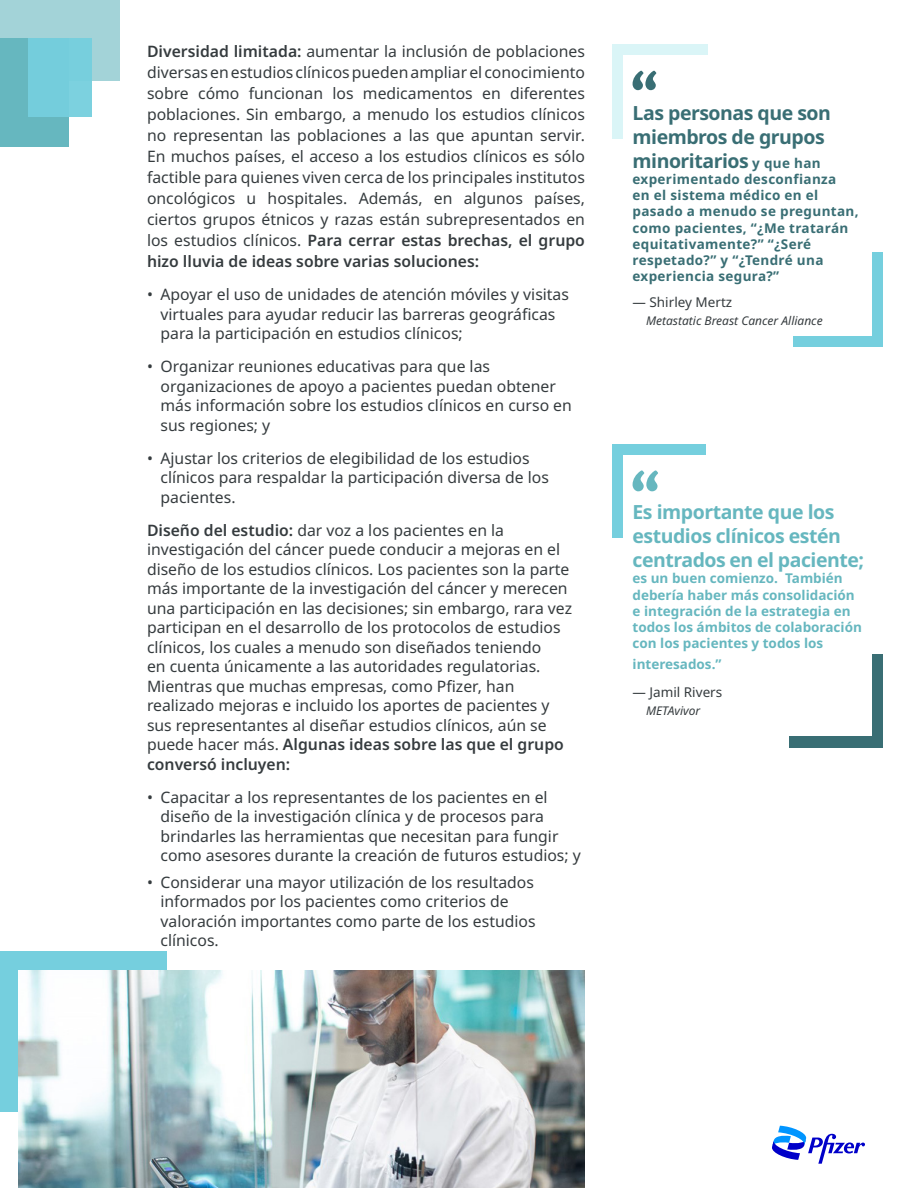
<style>
.page{position:relative;width:918px;height:1188px;background:#fff}
.page>*{position:absolute;margin:0;border:0;box-sizing:border-box;transform-origin:0 0}
.body{font:700 19.5px/24px "Noto Sans";letter-spacing:-.025em;color:#66b7bf}
.body-2{font:700 19.5px/24px "Noto Sans";letter-spacing:-.025em;color:#396e74}
.body_bullets{font:15.75px/19.5px "Noto Sans";color:#353b3e}
.body-3{font:15.75px/21px "Noto Sans";color:#353b3e;text-align:justify}
.body-4{font:700 13.5px/16.2px "Noto Sans";letter-spacing:.025em;color:#396e74}
.body-5{font:700 13.5px/16.2px "Noto Sans";color:#66b7bf}
.body-6{font:13.5px "Noto Sans";color:#353b3e}
.body-7{font:italic 12px "Noto Sans";color:#353b3e}
.s1{font-weight:600}
.s2{font-size:13.5px}
</style>
<div class="page">
<div style="left:0;top:38px;width:68px;height:109px;background:#66b7bf"></div>
<svg style="left:0;top:0;width:120px;height:81px;fill:#a3d3d8"></svg>
<div style="left:28px;top:38px;width:64px;height:79px;background:#75cfde"></div>
<svg style="left:773px;top:1126px;width:92px;height:38px"></svg>
<div style="left:0;top:952px;width:166px;height:160px;background:#75cfde"></div>
<img style="left:18px;top:970px;width:567px;height:218px">
<div style="left:793px;top:252px;width:89px;height:94px;background:#75cfde"></div>
<div style="left:612px;top:44px;width:95px;height:95px;background:#daf5f7"></div>
<div style="left:623px;top:55px;width:249px;height:280px;background:#fff"></div>
<svg style="left:633px;top:71px;width:23px;height:19px"></svg>
<div style="left:789px;top:654px;width:93px;height:93px;background:#396e74"></div>
<div style="left:612px;top:444px;width:93px;height:94px;background:#75cfde"></div>
<div style="left:623px;top:455px;width:249px;height:281px;background:#fff"></div>
<svg style="left:633px;top:470px;width:25px;height:21px"></svg>
<p class="body-3" style="left:147px;top:41px;width:440px"><span class="s1">Diversidad limitada:</span> aumentar la inclusión de poblaciones diversas en estudios clínicos pueden ampliar el conocimiento sobre cómo funcionan los medicamentos en diferentes poblaciones. Sin embargo, a menudo los estudios clínicos no representan las poblaciones a las que apuntan servir.<br>En muchos países, el acceso a los estudios clínicos es sólo factible para quienes viven cerca de los principales institutos oncológicos u hospitales. Además, en algunos países, ciertos grupos étnicos y razas están subrepresentados en los estudios clínicos. <span class="s1">Para cerrar estas brechas, el grupo hizo lluvia de ideas sobre varias soluciones:</span></p>
<p class="body_bullets" style="left:160px;top:285px;width:410px;text-indent:-14px">• Apoyar el uso de unidades de atención móviles y visitas virtuales para ayudar reducir las barreras geográficas para la participación en estudios clínicos;</p>
<p class="body_bullets" style="left:160px;top:357px;width:413px;text-indent:-14px">• Organizar reuniones educativas para que las organizaciones de apoyo a pacientes puedan obtener más información sobre los estudios clínicos en curso en sus regiones; y</p>
<p class="body_bullets" style="left:160px;top:449px;width:390px;text-indent:-14px">• Ajustar los criterios de elegibilidad de los estudios clínicos para respaldar la participación diversa de los pacientes.</p>
<p class="body_bullets" style="left:147px;top:521px;width:427px"><span class="s1">Diseño del estudio:</span> dar voz a los pacientes en la investigación del cáncer puede conducir a mejoras en el diseño de los estudios clínicos. Los pacientes son la parte más importante de la investigación del cáncer y merecen una participación en las decisiones; sin embargo, rara vez participan en el desarrollo de los protocolos de estudios clínicos, los cuales a menudo son diseñados teniendo<br>en cuenta únicamente a las autoridades regulatorias.<br>Mientras que muchas empresas, como Pfizer, han realizado mejoras e incluido los aportes de pacientes y sus representantes al diseñar estudios clínicos, aún se puede hacer más. <span class="s1">Algunas ideas sobre las que el grupo conversó incluyen:</span></p>
<p class="body_bullets" style="left:160px;top:788px;width:422px;text-indent:-14px">• Capacitar a los representantes de los pacientes en el diseño de la investigación clínica y de procesos para brindarles las herramientas que necesitan para fungir como asesores durante la creación de futuros estudios; y</p>
<p class="body_bullets" style="left:160px;top:872px;width:377px;text-indent:-14px">• Considerar una mayor utilización de los resultados informados por los pacientes como criterios de valoración importantes como parte de los estudios clínicos.</p>
<p class="body-2" style="left:633px;top:101px;width:200px">Las personas que son miembros de grupos minoritarios <span class="s2">y que han</span></p>
<p class="body-4" style="left:633px;top:171px;width:228px">experimentado desconfianza<br>en el sistema médico en el pasado a menudo se preguntan, como pacientes, “¿Me tratarán equitativamente?” “¿Seré respetado?” y “¿Tendré una experiencia segura?”</p>
<p class="body-6" style="left:633px;top:293px;width:101px">— Shirley Mertz</p>
<p class="body-7" style="left:646px;top:312px;width:178px">Metastatic Breast Cancer Alliance</p>
<p class="body" style="left:633px;top:501px;width:233px">Es importante que los estudios clínicos estén centrados en el paciente;</p>
<p class="body-5" style="left:633px;top:571px;width:231px">es un buen comienzo. También debería haber más consolidación e integración de la estrategia en todos los ámbitos de colaboración con los pacientes y todos los</p>
<p class="body-5" style="left:633px;top:656px;width:90px">interesados.”</p>
<p class="body-6" style="left:633px;top:682px;width:91px">— Jamil Rivers</p>
<p class="body-7" style="left:646px;top:702px;width:56px">METAvivor</p>
</div>
